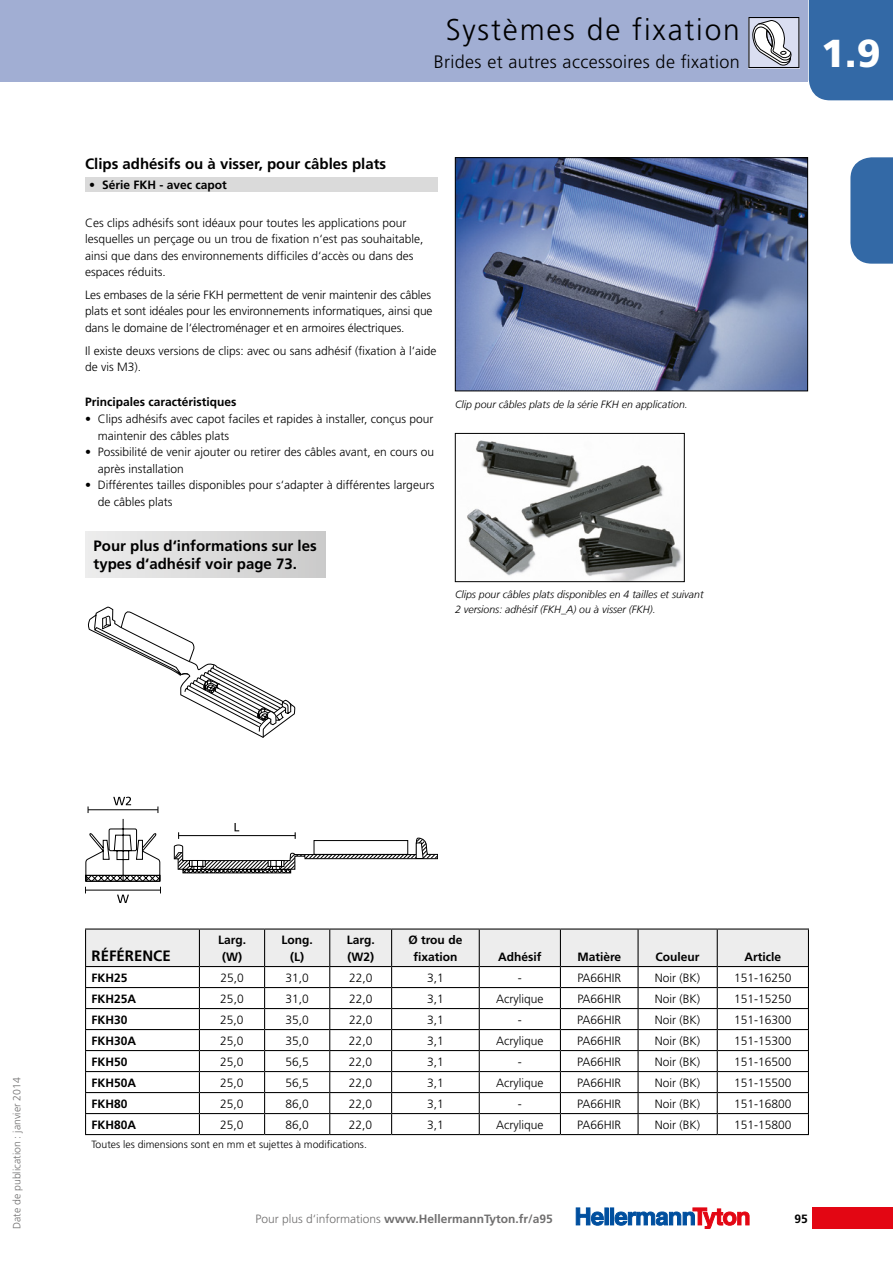
<style>
.page{position:relative;width:893px;height:1263px;background:#fff}
.page>*{position:absolute;margin:0;border:0;box-sizing:border-box;transform-origin:0 0}
.t1{font:900 39px "Frutiger LT";color:#fff}
.t2{font:300 30px "Frutiger LT";letter-spacing:.06em;color:#000}
.t3{font:300 18px "Frutiger LT";letter-spacing:.02em;color:#000}
.t4{font:700 15px/18px "Frutiger LT";color:#000}
.t5{font:300 12px/16.5px "Frutiger LT";color:#000}
.t6{font:700 12px/16.5px "Frutiger LT";color:#000;text-align:center}
.t7{font:700 12px "Frutiger LT";color:#706f6f}
.t8{font:italic 300 10.5px/15px "Frutiger LT";color:#000}
.t9{font:300 10.5px "Frutiger LT";color:#000}
.t10{font:300 10.5px "Frutiger LT";color:#706f6f}
.s1{font-weight:300}
</style>
<div class="page">
<div style="left:812px;top:1208px;width:81px;height:21px;background:#e30613"></div>
<div style="left:809px;top:0;width:84px;height:100px;background:#3369a6"></div>
<div style="left:0;top:0;width:808px;height:82px;background:#a1aed3"></div>
<div style="left:605px;top:1208px;width:3px;height:17px;border:1px solid #004f9f"></div>
<div style="left:610px;top:1208px;width:4px;height:17px;border:1px solid #004f9f"></div>
<svg style="left:576px;top:1208px;width:28px;height:18px"></svg>
<svg style="left:615px;top:1208px;width:134px;height:21px"></svg>
<svg style="left:850px;top:157px;width:43px;height:107px;background:#3e71ab"></svg>
<svg style="left:748px;top:17px;width:51px;height:51px;background:#b9bac4"></svg>
<img style="left:457px;top:159px;width:349px;height:230px">
<div style="left:455px;top:157px;width:353px;height:234px;border:1px solid #000"></div>
<img style="left:467px;top:440px;width:216px;height:140px">
<div style="left:455px;top:433px;width:230px;height:149px;border:1px solid #000"></div>
<div style="left:85px;top:177px;width:353px;height:15px;background:#dadada"></div>
<hr style="left:85px;top:928px;width:114px;height:1px;background:#000">
<hr style="left:199px;top:928px;width:66px;height:1px;background:#000">
<hr style="left:265px;top:928px;width:65px;height:1px;background:#000">
<hr style="left:330px;top:928px;width:62px;height:1px;background:#000">
<hr style="left:392px;top:928px;width:87px;height:1px;background:#000">
<hr style="left:479px;top:928px;width:81px;height:1px;background:#000">
<hr style="left:560px;top:928px;width:78px;height:1px;background:#000">
<hr style="left:638px;top:928px;width:79px;height:1px;background:#000">
<hr style="left:717px;top:928px;width:92px;height:1px;background:#000">
<svg style="left:85px;top:929px;width:724px;height:205px"></svg>
<hr style="left:85px;top:1134px;width:114px;height:1px;background:#000">
<hr style="left:199px;top:1134px;width:66px;height:1px;background:#000">
<hr style="left:265px;top:1134px;width:65px;height:1px;background:#000">
<hr style="left:330px;top:1134px;width:62px;height:1px;background:#000">
<hr style="left:392px;top:1134px;width:87px;height:1px;background:#000">
<hr style="left:479px;top:1134px;width:81px;height:1px;background:#000">
<hr style="left:560px;top:1134px;width:78px;height:1px;background:#000">
<hr style="left:638px;top:1134px;width:79px;height:1px;background:#000">
<hr style="left:717px;top:1134px;width:92px;height:1px;background:#000">
<svg style="left:88px;top:607px;width:208px;height:131px"></svg>
<svg style="left:85px;top:797px;width:76px;height:106px"></svg>
<svg style="left:173px;top:823px;width:265px;height:51px"></svg>
<div style="left:85px;top:531px;width:240px;height:47px;background:linear-gradient(to right,#ededed,#cbcbcb)"></div>
<p class="t4" style="left:85px;top:154px;width:303px">Clips adhésifs ou à visser, pour câbles plats</p>
<p class="t6" style="left:89px;top:177px;width:139px">• Série FKH - avec capot</p>
<h2 class="t2" style="left:446px;top:12px;width:296px">Systèmes de fixation</h2>
<h3 class="t3" style="left:434px;top:52px;width:308px">Brides et autres accessoires de fixation</h3>
<p class="t5" style="left:85px;top:214px;width:340px">Ces clips adhésifs sont idéaux pour toutes les applications pour lesquelles un perçage ou un trou de fixation n‘est pas souhaitable, ainsi que dans des environnements difficiles d‘accès ou dans des espaces réduits.</p>
<p class="t5" style="left:85px;top:287px;width:349px">Les embases de la série FKH permettent de venir maintenir des câbles plats et sont idéales pour les environnements informatiques, ainsi que dans le domaine de l‘électroménager et en armoires électriques.</p>
<p class="t5" style="left:85px;top:343px;width:353px">Il existe deuxs versions de clips: avec ou sans adhésif (fixation à l‘aide de vis M3).</p>
<p class="t6" style="left:85px;top:393px;width:153px">Principales caractéristiques</p>
<p class="t5" style="left:98px;top:411px;width:337px;text-indent:-13px">• Clips adhésifs avec capot faciles et rapides à installer, conçus pour maintenir des câbles plats</p>
<p class="t5" style="left:98px;top:444px;width:338px;text-indent:-13px">• Possibilité de venir ajouter ou retirer des câbles avant, en cours ou après installation</p>
<p class="t5" style="left:98px;top:477px;width:338px;text-indent:-13px">• Différentes tailles disponibles pour s‘adapter à différentes largeurs de câbles plats</p>
<p class="t4" style="left:94px;top:537px;width:225px">Pour plus d‘informations sur les types d‘adhésif voir page 73.</p>
<p class="t8" style="left:455px;top:397px;width:234px">Clip pour câbles plats de la série FKH en application.</p>
<p class="t8" style="left:455px;top:587px;width:250px">Clips pour câbles plats disponibles en 4 tailles et suivant<br>2 versions: adhésif (FKH_A) ou à visser (FKH).</p>
<h1 class="t1" style="left:821px;top:30px;width:61px">1.9</h1>
<p class="t10" style="left:11px;top:1229px;width:153px;rotate:-90deg">Date de publication : janvier 2014</p>
<p class="t4" style="left:92px;top:946px;width:81px">RÉFÉRENCE</p>
<p class="t6" style="left:218px;top:932px;width:30px">Larg. (W)</p>
<p class="t6" style="left:282px;top:932px;width:33px">Long. (L)</p>
<p class="t6" style="left:347px;top:932px;width:30px;text-align:left">Larg. (W2)</p>
<p class="t6" style="left:408px;top:932px;width:55px">Ø trou de fixation</p>
<p class="t6" style="left:498px;top:948px;width:45px">Adhésif</p>
<p class="t6" style="left:577px;top:948px;width:45px">Matière</p>
<p class="t6" style="left:656px;top:948px;width:46px">Couleur</p>
<p class="t6" style="left:744px;top:948px;width:38px">Article</p>
<p class="t6" style="left:92px;top:969px;width:38px">FKH25</p>
<p class="t5" style="left:220px;top:969px;width:25px">25,0</p>
<p class="t5" style="left:285px;top:969px;width:25px">31,0</p>
<p class="t5" style="left:349px;top:969px;width:25px">22,0</p>
<p class="t5" style="left:427px;top:969px;width:18px">3,1</p>
<p class="t5" style="left:518px;top:969px;width:5px">-</p>
<p class="t5" style="left:577px;top:969px;width:45px">PA66HIR</p>
<p class="t5" style="left:655px;top:969px;width:47px">Noir (BK)</p>
<p class="t5" style="left:734px;top:969px;width:59px">151-16250</p>
<p class="t6" style="left:92px;top:990px;width:46px">FKH25A</p>
<p class="t5" style="left:220px;top:990px;width:25px">25,0</p>
<p class="t5" style="left:285px;top:990px;width:25px">31,0</p>
<p class="t5" style="left:349px;top:990px;width:25px">22,0</p>
<p class="t5" style="left:427px;top:990px;width:18px">3,1</p>
<p class="t5" style="left:496px;top:990px;width:49px">Acrylique</p>
<p class="t5" style="left:577px;top:990px;width:45px">PA66HIR</p>
<p class="t5" style="left:655px;top:990px;width:47px">Noir (BK)</p>
<p class="t5" style="left:734px;top:990px;width:59px">151-15250</p>
<p class="t6" style="left:92px;top:1011px;width:38px">FKH30</p>
<p class="t5" style="left:220px;top:1011px;width:25px">25,0</p>
<p class="t5" style="left:285px;top:1011px;width:25px">35,0</p>
<p class="t5" style="left:349px;top:1011px;width:25px">22,0</p>
<p class="t5" style="left:427px;top:1011px;width:18px">3,1</p>
<p class="t5" style="left:518px;top:1011px;width:5px">-</p>
<p class="t5" style="left:577px;top:1011px;width:45px">PA66HIR</p>
<p class="t5" style="left:655px;top:1011px;width:47px">Noir (BK)</p>
<p class="t5" style="left:734px;top:1011px;width:59px">151-16300</p>
<p class="t6" style="left:92px;top:1032px;width:46px">FKH30A</p>
<p class="t5" style="left:220px;top:1032px;width:25px">25,0</p>
<p class="t5" style="left:285px;top:1032px;width:25px">35,0</p>
<p class="t5" style="left:349px;top:1032px;width:25px">22,0</p>
<p class="t5" style="left:427px;top:1032px;width:18px">3,1</p>
<p class="t5" style="left:496px;top:1032px;width:49px">Acrylique</p>
<p class="t5" style="left:577px;top:1032px;width:45px">PA66HIR</p>
<p class="t5" style="left:655px;top:1032px;width:47px">Noir (BK)</p>
<p class="t5" style="left:734px;top:1032px;width:59px">151-15300</p>
<p class="t6" style="left:92px;top:1053px;width:38px">FKH50</p>
<p class="t5" style="left:220px;top:1053px;width:25px">25,0</p>
<p class="t5" style="left:285px;top:1053px;width:25px">56,5</p>
<p class="t5" style="left:349px;top:1053px;width:25px">22,0</p>
<p class="t5" style="left:427px;top:1053px;width:18px">3,1</p>
<p class="t5" style="left:518px;top:1053px;width:5px">-</p>
<p class="t5" style="left:577px;top:1053px;width:45px">PA66HIR</p>
<p class="t5" style="left:655px;top:1053px;width:47px">Noir (BK)</p>
<p class="t5" style="left:734px;top:1053px;width:59px">151-16500</p>
<p class="t6" style="left:91px;top:1074px;width:46px">FKH50A</p>
<p class="t5" style="left:220px;top:1074px;width:25px">25,0</p>
<p class="t5" style="left:285px;top:1074px;width:25px">56,5</p>
<p class="t5" style="left:349px;top:1074px;width:25px">22,0</p>
<p class="t5" style="left:427px;top:1074px;width:18px">3,1</p>
<p class="t5" style="left:496px;top:1074px;width:49px">Acrylique</p>
<p class="t5" style="left:577px;top:1074px;width:45px">PA66HIR</p>
<p class="t5" style="left:655px;top:1074px;width:47px">Noir (BK)</p>
<p class="t5" style="left:734px;top:1074px;width:59px">151-15500</p>
<p class="t6" style="left:91px;top:1095px;width:38px">FKH80</p>
<p class="t5" style="left:220px;top:1095px;width:25px">25,0</p>
<p class="t5" style="left:285px;top:1095px;width:25px">86,0</p>
<p class="t5" style="left:349px;top:1095px;width:25px">22,0</p>
<p class="t5" style="left:427px;top:1095px;width:18px">3,1</p>
<p class="t5" style="left:518px;top:1095px;width:5px">-</p>
<p class="t5" style="left:577px;top:1095px;width:45px">PA66HIR</p>
<p class="t5" style="left:655px;top:1095px;width:47px">Noir (BK)</p>
<p class="t5" style="left:734px;top:1095px;width:59px">151-16800</p>
<p class="t6" style="left:91px;top:1116px;width:46px">FKH80A</p>
<p class="t5" style="left:220px;top:1116px;width:25px">25,0</p>
<p class="t5" style="left:285px;top:1116px;width:25px">86,0</p>
<p class="t5" style="left:349px;top:1116px;width:25px">22,0</p>
<p class="t5" style="left:427px;top:1116px;width:18px">3,1</p>
<p class="t5" style="left:496px;top:1116px;width:49px">Acrylique</p>
<p class="t5" style="left:577px;top:1116px;width:45px">PA66HIR</p>
<p class="t5" style="left:655px;top:1116px;width:47px">Noir (BK)</p>
<p class="t5" style="left:734px;top:1116px;width:59px">151-15800</p>
<p class="t9" style="left:92px;top:1139px;width:277px">Toutes les dimensions sont en mm et sujettes à modifications.</p>
<p class="t7" style="left:255px;top:1211px;width:299px"><span class="s1">Pour plus d‘informations</span> www.HellermannTyton.fr/a95</p>
<p class="t6" style="left:795px;top:1210px;width:15px">95</p>
</div>
